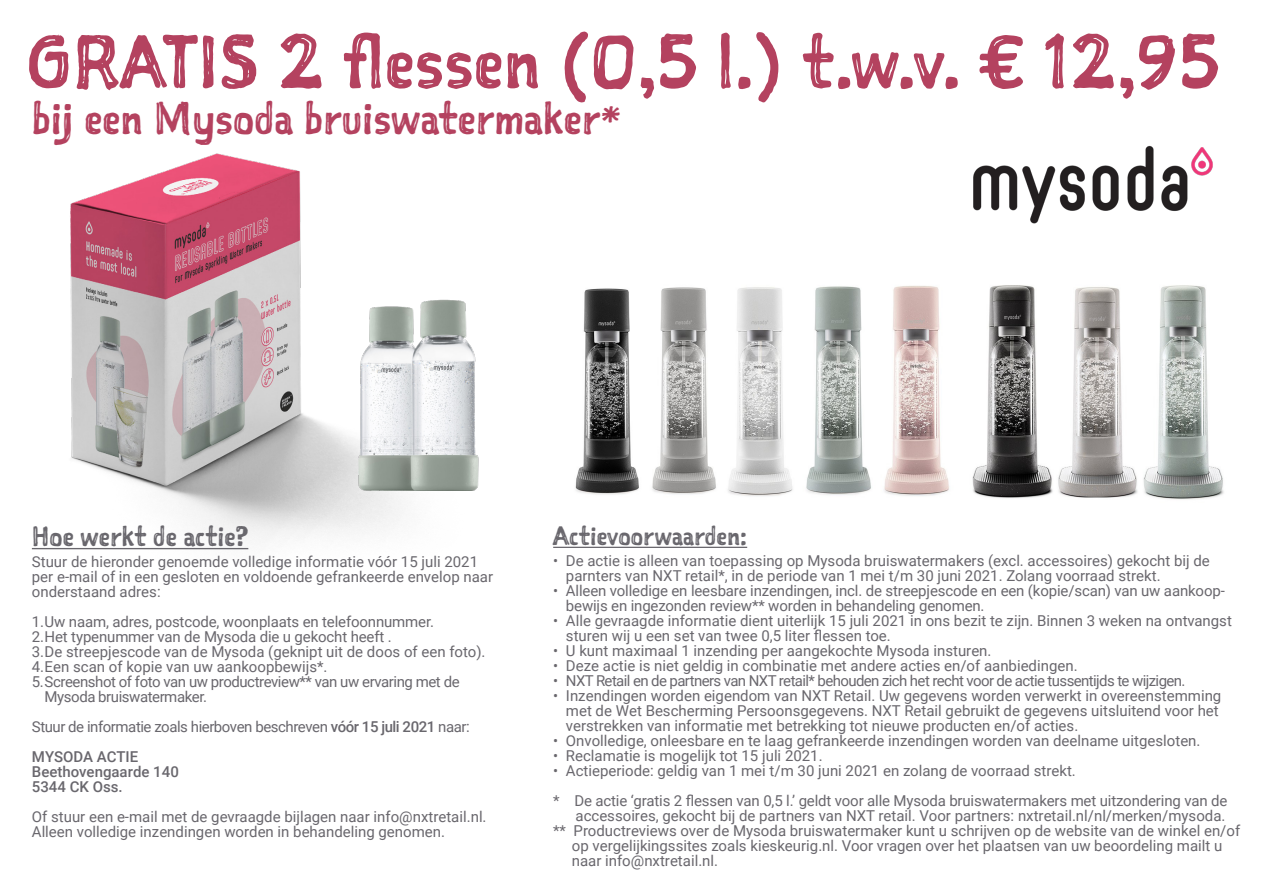
<style>
.page{position:relative;width:1263px;height:893px;background:#fff}
.page>*{position:absolute;margin:0;border:0;box-sizing:border-box;transform-origin:0 0}
.t1{font:72px "Sketchnote Square";color:#b4425f}
.t2{font:43.5px "Sketchnote Square";color:#b4425f}
.t3{font:27px "Sketchnote Square";color:#69676d}
.t4{font:25.5px "Sketchnote Square";color:#69676d}
.t5{font:15px/15px "Roboto";color:#69676d}
.t6{font:15px/15px "Roboto";letter-spacing:-.03em;color:#69676d}
.t7{font:15px "Roboto";letter-spacing:-.04em;color:#69676d}
.t8{font:500 15px "Roboto";color:#69676d}
.s1{font-size:31.5px}
.s2{font-weight:500}
</style>
<div class="page">
<img style="left:575px;top:285px;width:649px;height:215px">
<img style="left:31px;top:153px;width:372px;height:397px">
<hr style="left:32px;top:548px;width:216px;height:1px;background:#69676d">
<hr style="left:553px;top:547px;width:194px;height:1px;background:#69676d">
<img style="left:973px;top:145px;width:240px;height:79px">
<img style="left:357px;top:297px;width:122px;height:194px">
<p class="t1" style="left:26px;top:13px;width:1197px">GRATIS 2 flessen (0,5 l.) t.w.v. € 12,95</p>
<p class="t2" style="left:32px;top:89px;width:591px">bij een Mysoda bruiswatermaker<span class="s1">*</span></p>
<p class="t3" style="left:32px;top:518px;width:218px">Hoe werkt de actie?</p>
<p class="t5" style="left:32px;top:553px;width:448px">Stuur de hieronder genoemde volledige informatie vóór 15 juli 2021</p>
<p class="t5" style="left:32px;top:568px;width:463px">per e-mail of in een gesloten en voldoende gefrankeerde envelop naar</p>
<p class="t5" style="left:32px;top:583px;width:130px">onderstaand adres:</p>
<p class="t5" style="left:32px;top:613px;width:404px">1.Uw naam, adres, postcode, woonplaats en telefoonnummer.</p>
<p class="t5" style="left:32px;top:628px;width:361px">2.Het typenummer van de Mysoda die u gekocht heeft .</p>
<p class="t5" style="left:32px;top:643px;width:455px">3.De streepjescode van de Mysoda (geknipt uit de doos of een foto).</p>
<p class="t5" style="left:32px;top:658px;width:297px">4.Een scan of kopie van uw aankoopbewijs*.</p>
<p class="t6" style="left:45px;top:673px;width:416px;text-indent:-13px">5.Screenshot of foto van uw productreview** van uw ervaring met de<br>Mysoda bruiswatermaker.</p>
<p class="t6" style="left:32px;top:718px;width:439px">Stuur de informatie zoals hierboven beschreven <span class="s2">vóór 15 juli 2021</span> naar:</p>
<p class="t8" style="left:32px;top:746px;width:108px">MYSODA ACTIE</p>
<p class="t8" style="left:32px;top:761px;width:148px">Beethovengaarde 140</p>
<p class="t8" style="left:32px;top:776px;width:92px">5344 CK Oss.</p>
<p class="t5" style="left:32px;top:808px;width:456px">Of stuur een e-mail met de gevraagde bijlagen naar info@nxtretail.nl.</p>
<p class="t5" style="left:32px;top:823px;width:415px">Alleen volledige inzendingen worden in behandeling genomen.</p>
<p class="t4" style="left:553px;top:518px;width:196px">Actievoorwaarden:</p>
<p class="t5" style="left:566px;top:552px;width:645px;text-indent:-13px">• De actie is alleen van toepassing op Mysoda bruiswatermakers (excl. accessoires) gekocht bij de parnters van NXT retail*, in de periode van 1 mei t/m 30 juni 2021. Zolang voorraad strekt.</p>
<p class="t5" style="left:566px;top:582px;width:660px;text-indent:-13px">• Alleen volledige en leesbare inzendingen, incl. de streepjescode en een (kopie/scan) van uw aankoop&shy;bewijs en ingezonden review** worden in behandeling genomen.</p>
<p class="t5" style="left:566px;top:612px;width:667px;text-indent:-13px">• Alle gevraagde informatie dient uiterlijk 15 juli 2021 in ons bezit te zijn. Binnen 3 weken na ontvangst sturen wij u een set van twee 0,5 liter flessen toe.</p>
<p class="t5" style="left:553px;top:642px;width:440px">• U kunt maximaal 1 inzending per aangekochte Mysoda insturen.</p>
<p class="t5" style="left:553px;top:657px;width:526px">• Deze actie is niet geldig in combinatie met andere acties en/of aanbiedingen.</p>
<p class="t7" style="left:553px;top:670px;width:634px">• NXT Retail en de partners van NXT retail* behouden zich het recht voor de actie tussentijds te wijzigen.</p>
<p class="t5" style="left:566px;top:687px;width:657px;text-indent:-13px">• Inzendingen worden eigendom van NXT Retail. Uw gegevens worden verwerkt in overeenstemming met de Wet Bescherming Persoonsgegevens. NXT Retail gebruikt de gegevens uitsluitend voor het verstrekken van informatie met betrekking tot nieuwe producten en/of acties.</p>
<p class="t5" style="left:553px;top:732px;width:649px">• Onvolledige, onleesbare en te laag gefrankeerde inzendingen worden van deelname uitgesloten.</p>
<p class="t5" style="left:553px;top:747px;width:271px">• Reclamatie is mogelijk tot 15 juli 2021.</p>
<p class="t5" style="left:553px;top:762px;width:524px">• Actieperiode: geldig van 1 mei t/m 30 juni 2021 en zolang de voorraad strekt.</p>
<p class="t5" style="left:553px;top:792px;width:676px">* De actie ‘gratis 2 flessen van 0,5 l.’ geldt voor alle Mysoda bruiswatermakers met uitzondering van de</p>
<p class="t5" style="left:575px;top:807px;width:651px">accessoires, gekocht bij de partners van NXT retail. Voor partners: nxtretail.nl/nl/merken/mysoda.</p>
<p class="t5" style="left:553px;top:822px;width:688px">** Productreviews over de Mysoda bruiswatermaker kunt u schrijven op de website van de winkel en/of</p>
<p class="t5" style="left:572px;top:837px;width:652px">op vergelijkingssites zoals kieskeurig.nl. Voor vragen over het plaatsen van uw beoordeling mailt u</p>
<p class="t5" style="left:572px;top:852px;width:148px">naar info@nxtretail.nl.</p>
</div>
